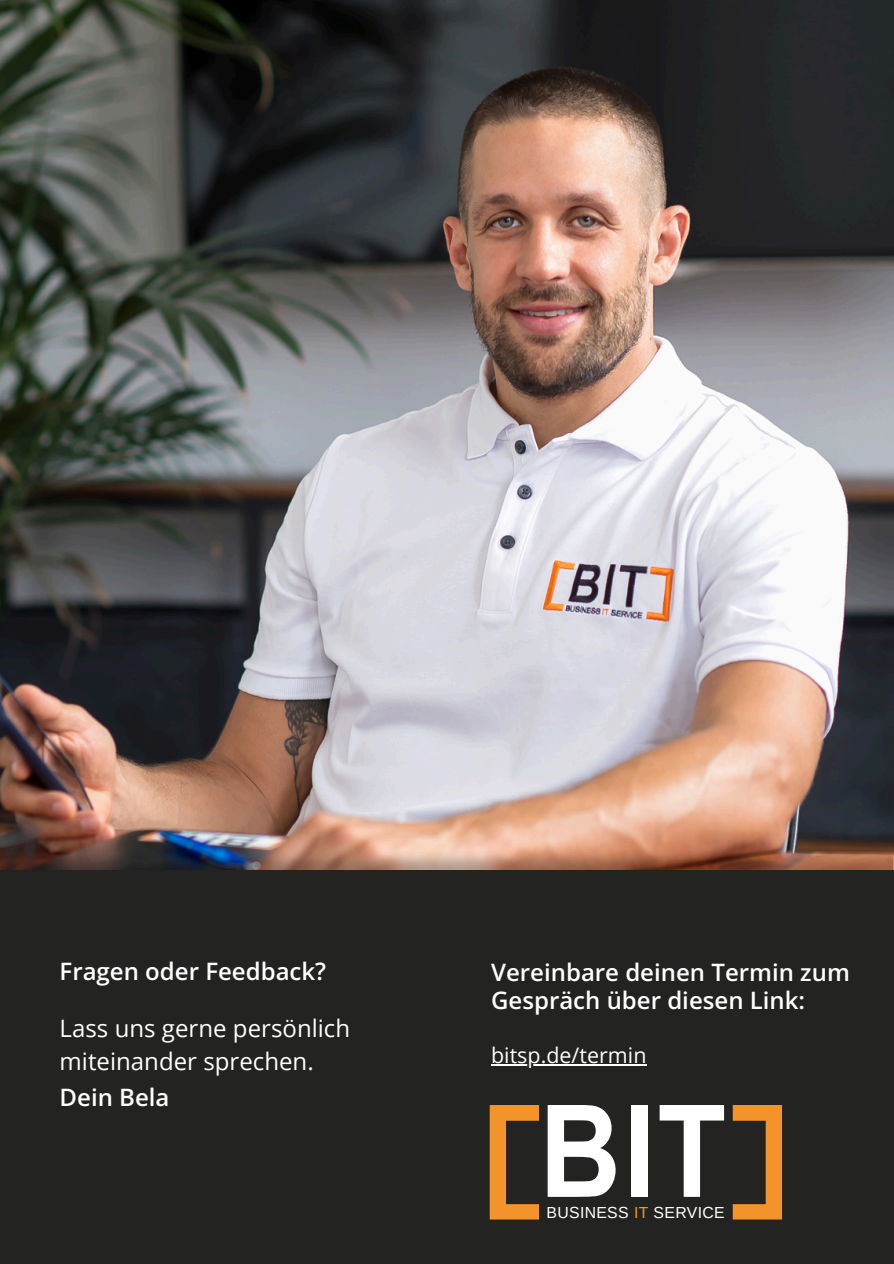
<style>
.page{position:relative;width:894px;height:1264px;background:#fff}
.page>*{position:absolute;margin:0;border:0;box-sizing:border-box;transform-origin:0 0}
.t1{font:600 24px/28.2px "Open Sans";color:#fff}
.t2{font:24px/33.8px "Open Sans";color:#fff}
.t3{font:21.45px "Open Sans";color:#fff}
.t4{font:16.05px "Liberation Sans";letter-spacing:.02em;color:#fff}
.s1{color:#f39322}
</style>
<div class="page">
<img style="left:0;top:0;width:893px;height:870px">
<img style="left:0;top:849px;width:892px;height:21px">
<div style="left:0;top:870px;width:893px;height:393px;background:#232322"></div>
<div style="left:631px;top:1104px;width:16px;height:92px;background:#fff"></div>
<svg style="left:489px;top:1104px;width:152px;height:115px"></svg>
<svg style="left:659px;top:1105px;width:122px;height:114px"></svg>
<hr style="left:491px;top:1063px;width:155px;height:2px;background:#fff">
<p class="t1" style="left:60px;top:956px;width:268px">Fragen oder Feedback?</p>
<p class="t2" style="left:60px;top:1010px;width:292px">Lass uns gerne persönlich miteinander sprechen.</p>
<p class="t1" style="left:60px;top:1082px;width:111px">Dein Bela</p>
<p class="t1" style="left:491px;top:957px;width:360px">Vereinbare deinen Termin zum<br>Gespräch über diesen Link:</p>
<p class="t3" style="left:491px;top:1040px;width:157px">bitsp.de/termin</p>
<p class="t4" style="left:546px;top:1202px;width:180px">BUSINESS <span class="s1">IT</span> SERVICE</p>
</div>
